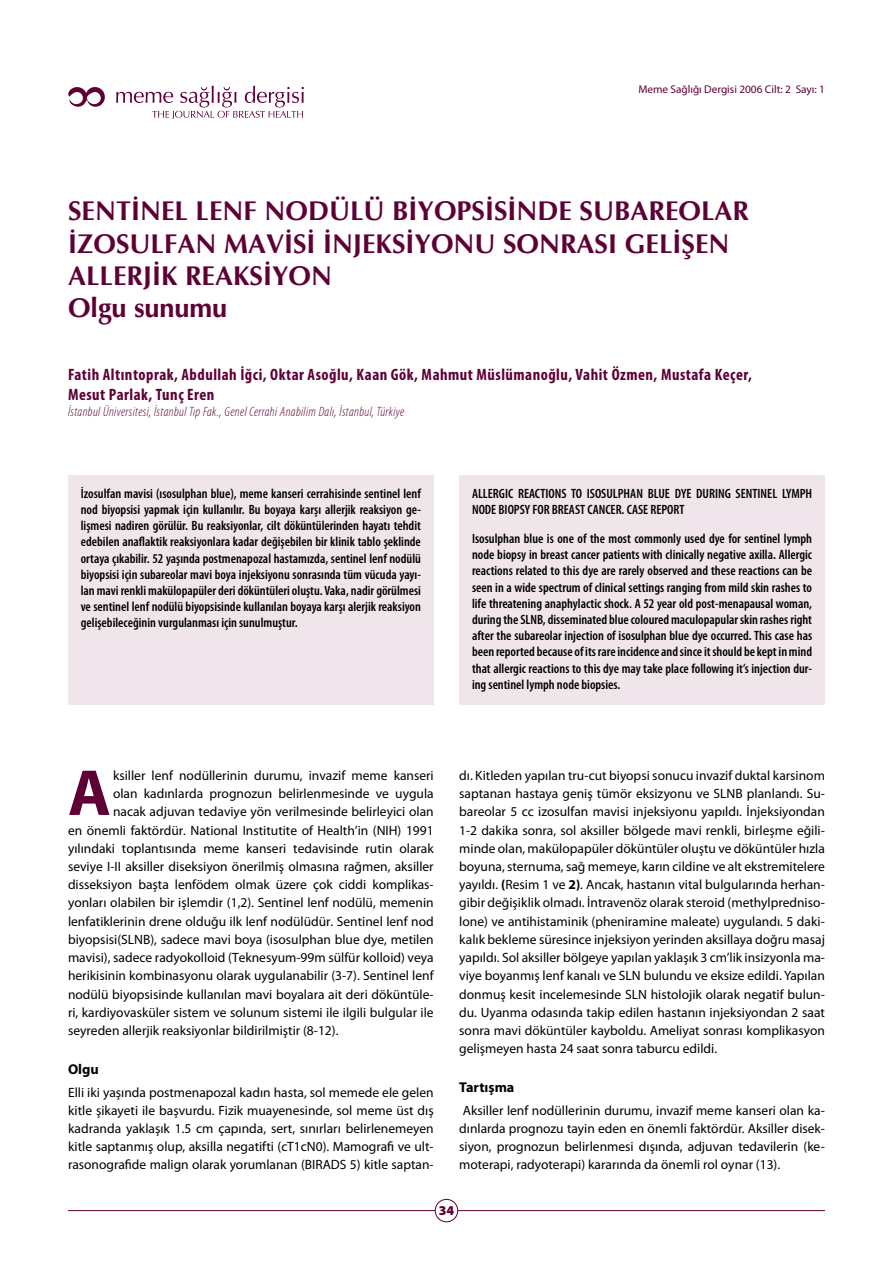
<style>
.page{position:relative;width:893px;height:1263px;background:#fff}
.page>*{position:absolute;margin:0;border:0;box-sizing:border-box;transform-origin:0 0}
.t1{font:700 65.55px "Myriad Pro";color:#5e0035}
.t2{font:700 27px/32.4px "Optima";color:#5e0035}
.t3{font:700 condensed 16.5px/19.8px "Myriad Pro";letter-spacing:.03em;color:#5e0035}
.t4{font:700 14.25px "Myriad Pro";color:#000}
.t5{font:13.5px/18.1px "Myriad Pro";color:#000;text-align:justify}
.t6{font:600 condensed 13.5px/16.2px "Myriad Pro";color:#000;text-align:justify}
.t7{font:italic 300 condensed 13.5px "Myriad Pro";letter-spacing:.025em;color:#5e0035}
.t8{font:900 13.5px "Myriad Pro";color:#5e0035}
.t9{font:11.25px "Myriad Pro";color:#5e0035}
.s1{font-weight:700}
</style>
<div class="page">
<hr style="left:68px;top:1210px;width:367px;height:1px;background:#5e0035">
<hr style="left:458px;top:1210px;width:367px;height:1px;background:#5e0035">
<div style="left:435px;top:1199px;width:23px;height:23px;border:1px solid #5e0035;border-radius:50%"></div>
<svg style="left:68px;top:87px;width:37px;height:20px"></svg>
<svg style="left:116px;top:86px;width:188px;height:33px"></svg>
<div style="left:68px;top:475px;width:366px;height:229px;background:#efe5eb"></div>
<div style="left:459px;top:475px;width:366px;height:229px;background:#efe5eb"></div>
<p class="t9" style="left:638px;top:84px;width:188px">Meme Sağlığı Dergisi 2006 Cilt: 2 Sayı: 1</p>
<h2 class="t2" style="left:68px;top:195px;width:683px">SENTİNEL LENF NODÜLÜ BİYOPSİSİNDE SUBAREOLAR<br>İZOSULFAN MAVİSİ İNJEKSİYONU SONRASI GELİŞEN<br>ALLERJİK REAKSİYON<br>Olgu sunumu</h2>
<p class="t3" style="left:68px;top:365px;width:685px">Fatih Altıntoprak, Abdullah İğci, Oktar Asoğlu, Kaan Gök, Mahmut Müslümanoğlu, Vahit Özmen, Mustafa Keçer,<br>Mesut Parlak, Tunç Eren</p>
<p class="t7" style="left:68px;top:404px;width:338px">İstanbul Üniversitesi, İstanbul Tıp Fak., Genel Cerrahi Anabilim Dalı, İstanbul, Türkiye</p>
<p class="t6" style="left:81px;top:485px;width:342px">İzosulfan mavisi (ısosulphan blue), meme kanseri cerrahisinde sentinel lenf nod biyopsisi yapmak için kullanılır. Bu boyaya karşı allerjik reaksiyon ge&shy;lişmesi nadiren görülür. Bu reaksiyonlar, cilt döküntülerinden hayatı tehdit edebilen anaflaktik reaksiyonlara kadar değişebilen bir klinik tablo şeklinde ortaya çıkabilir. 52 yaşında postmenapozal hastamızda, sentinel lenf nodülü biyopsisi için subareolar mavi boya injeksiyonu sonrasında tüm vücuda yayı&shy;lan mavi renkli makülopapüler deri döküntüleri oluştu. Vaka, nadir görülmesi ve sentinel lenf nodülü biyopsisinde kullanılan boyaya karşı alerjik reaksiyon gelişebileceğinin vurgulanması için sunulmuştur.</p>
<p class="t6" style="left:472px;top:485px;width:342px">ALLERGIC REACTIONS TO ISOSULPHAN BLUE DYE DURING SENTINEL LYMPH<br>NODE BIOPSY FOR BREAST CANCER. CASE REPORT</p>
<p class="t6" style="left:472px;top:531px;width:342px">Isosulphan blue is one of the most commonly used dye for sentinel lymph node biopsy in breast cancer patients with clinically negative axilla. Allergic reactions related to this dye are rarely observed and these reactions can be seen in a wide spectrum of clinical settings ranging from mild skin rashes to life threatening anaphylactic shock. A 52 year old post-menapausal woman, during the SLNB, disseminated blue coloured maculopapular skin rashes right after the subareolar injection of isosulphan blue dye occurred. This case has been reported because of its rare incidence and since it should be kept in mind that allergic reactions to this dye may take place following it’s injection dur&shy;ing sentinel lymph node biopsies.</p>
<h1 class="t1" style="left:68px;top:756px;width:45px">A</h1>
<p class="t5" style="left:113px;top:766px;width:322px">ksiller lenf nodüllerinin durumu, invazif meme kanseri</p>
<p class="t5" style="left:113px;top:785px;width:322px">olan kadınlarda prognozun belirlenmesinde ve uygula</p>
<p class="t5" style="left:113px;top:803px;width:322px">nacak adjuvan tedaviye yön verilmesinde belirleyici olan</p>
<p class="t5" style="left:68px;top:821px;width:367px">en önemli faktördür. National Institutite of Health’in (NIH) 1991</p>
<p class="t5" style="left:68px;top:839px;width:367px">yılındaki toplantısında meme kanseri tedavisinde rutin olarak</p>
<p class="t5" style="left:68px;top:858px;width:367px">seviye I-II aksiller diseksiyon önerilmiş olmasına rağmen, aksiller</p>
<p class="t5" style="left:68px;top:876px;width:367px">disseksiyon başta lenfödem olmak üzere çok ciddi komplikas-</p>
<p class="t5" style="left:68px;top:894px;width:367px">yonları olabilen bir işlemdir (1,2). Sentinel lenf nodülü, memenin</p>
<p class="t5" style="left:68px;top:912px;width:367px">lenfatiklerinin drene olduğu ilk lenf nodülüdür. Sentinel lenf nod</p>
<p class="t5" style="left:68px;top:930px;width:367px">biyopsisi(SLNB), sadece mavi boya (isosulphan blue dye, metilen</p>
<p class="t5" style="left:68px;top:949px;width:367px">mavisi), sadece radyokolloid (Teknesyum-99m sülfür kolloid) veya</p>
<p class="t5" style="left:68px;top:967px;width:367px">herikisinin kombinasyonu olarak uygulanabilir (3-7). Sentinel lenf</p>
<p class="t5" style="left:68px;top:985px;width:367px">nodülü biyopsisinde kullanılan mavi boyalara ait deri döküntüle-</p>
<p class="t5" style="left:68px;top:1003px;width:367px">ri, kardiyovasküler sistem ve solunum sistemi ile ilgili bulgular ile</p>
<p class="t5" style="left:68px;top:1022px;width:272px">seyreden allerjik reaksiyonlar bildirilmiştir (8-12).</p>
<p class="t4" style="left:68px;top:1061px;width:32px">Olgu</p>
<p class="t5" style="left:68px;top:1083px;width:367px">Elli iki yaşında postmenapozal kadın hasta, sol memede ele gelen kitle şikayeti ile başvurdu. Fizik muayenesinde, sol meme üst dış kadranda yaklaşık 1.5 cm çapında, sert, sınırları belirlenemeyen kitle saptanmış olup, aksilla negatifti (cT1cN0). Mamografi ve ult&shy;rasonografide malign olarak yorumlanan (BIRADS 5) kitle saptan-</p>
<p class="t5" style="left:459px;top:766px;width:367px">dı. Kitleden yapılan tru-cut biyopsi sonucu invazif duktal karsinom saptanan hastaya geniş tümör eksizyonu ve SLNB planlandı. Su&shy;bareolar 5 cc izosulfan mavisi injeksiyonu yapıldı. İnjeksiyondan 1-2 dakika sonra, sol aksiller bölgede mavi renkli, birleşme eğili&shy;minde olan, makülopapüler döküntüler oluştu ve döküntüler hızla boyuna, sternuma, sağ memeye, karın cildine ve alt ekstremitelere yayıldı. <span class="s1">(</span>Resim 1 ve <span class="s1">2)</span>. Ancak, hastanın vital bulgularında herhan&shy;gibir değişiklik olmadı. İntravenöz olarak steroid (methylpredniso&shy;lone) ve antihistaminik (pheniramine maleate) uygulandı. 5 daki&shy;kalık bekleme süresince injeksiyon yerinden aksillaya doğru masaj yapıldı. Sol aksiller bölgeye yapılan yaklaşık 3 cm’lik insizyonla ma&shy;viye boyanmış lenf kanalı ve SLN bulundu ve eksize edildi. Yapılan donmuş kesit incelemesinde SLN histolojik olarak negatif bulun&shy;du. Uyanma odasında takip edilen hastanın injeksiyondan 2 saat sonra mavi döküntüler kayboldu. Ameliyat sonrası komplikasyon gelişmeyen hasta 24 saat sonra taburcu edildi.</p>
<p class="t4" style="left:459px;top:1079px;width:57px">Tartışma</p>
<p class="t5" style="left:459px;top:1101px;width:367px">Aksiller lenf nodüllerinin durumu, invazif meme kanseri olan ka&shy;dınlarda prognozu tayin eden en önemli faktördür. Aksiller disek&shy;siyon, prognozun belirlenmesi dışında, adjuvan tedavilerin (ke&shy;moterapi, radyoterapi) kararında da önemli rol oynar (13).</p>
<p class="t8" style="left:439px;top:1203px;width:17px">34</p>
</div>
